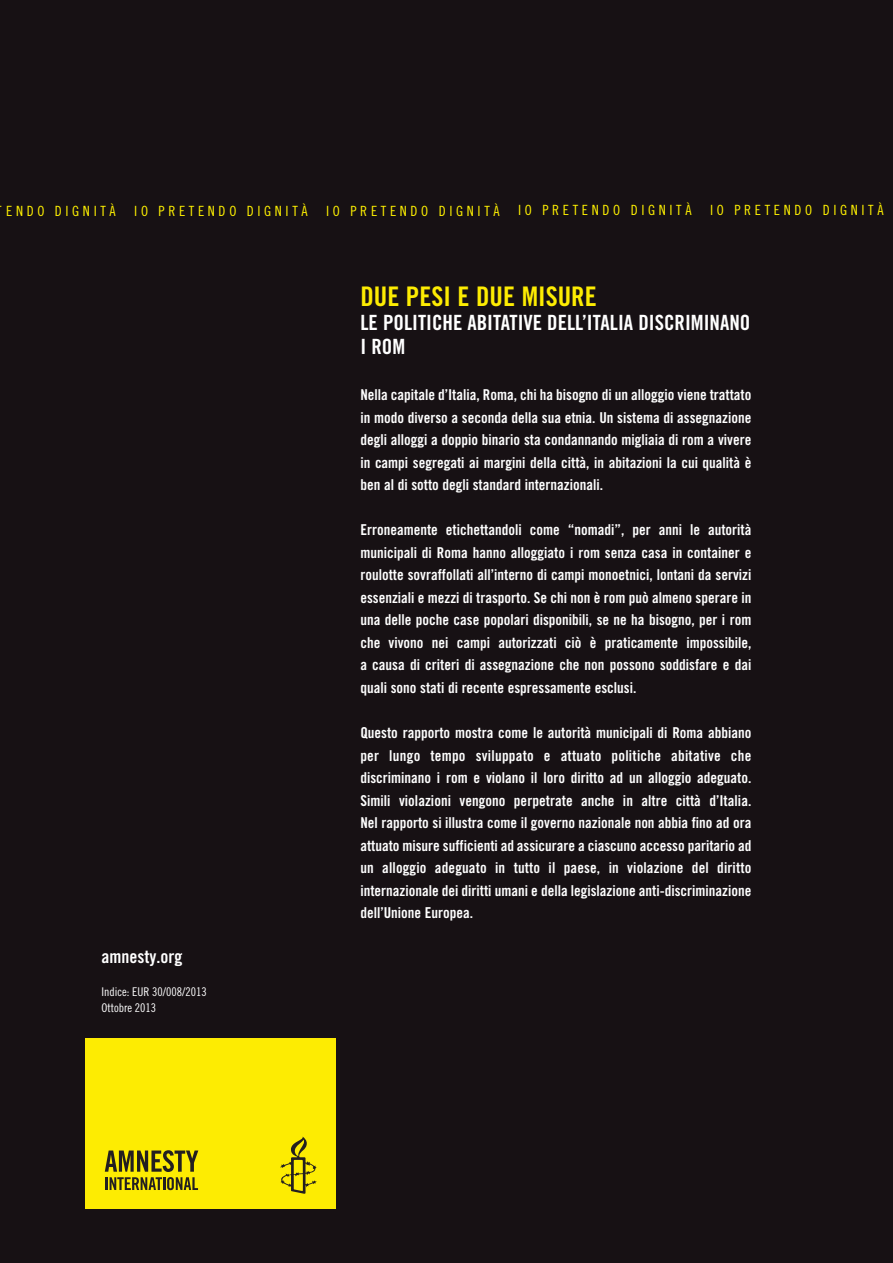
<style>
.page{position:relative;width:893px;height:1263px;background:#171114}
.page>*{position:absolute;margin:0;border:0;box-sizing:border-box;transform-origin:0 0}
.t1{font:27px "Amnesty Trade Gothic Bd Cn 20";color:#fdec02}
.t2{font:21px/24px "Amnesty Trade Gothic Bd Cn 20";color:#fff}
.t3{font:18px "Amnesty Trade Gothic Bd Cn 20";color:#fff}
.t4{font:15px/22.5px "Amnesty Trade Gothic Bd Cn 20";color:#fff;text-align:justify}
.t5{font:14.1px "Amnesty Trade Gothic Cn 18";letter-spacing:.26em;color:#fff101}
.t6{font:12px/16.5px "Amnesty Trade Gothic Cn 18";color:#fff}
</style>
<div class="page">
<div style="left:85px;top:1039px;width:250px;height:170px;background:#fdec02"></div>
<svg style="left:280px;top:1136px;width:37px;height:58px"></svg>
<svg style="left:105px;top:1150px;width:93px;height:40px"></svg>
<p class="t5" style="left:6px;top:202px;width:111px">ENDO DIGNITÀ</p>
<p class="t5" style="left:134px;top:202px;width:175px">IO PRETENDO DIGNITÀ</p>
<p class="t5" style="left:326px;top:202px;width:175px">IO PRETENDO DIGNITÀ</p>
<p class="t5" style="left:518px;top:202px;width:175px">IO PRETENDO DIGNITÀ</p>
<p class="t5" style="left:710px;top:202px;width:175px">IO PRETENDO DIGNITÀ</p>
<p class="t3" style="left:102px;top:945px;width:82px">amnesty.org</p>
<p class="t6" style="left:102px;top:983px;width:107px">Indice: EUR 30/008/2013<br>Ottobre 2013</p>
<h1 class="t1" style="left:360px;top:280px;width:238px">DUE PESI E DUE MISURE</h1>
<h2 class="t2" style="left:360px;top:310px;width:391px">LE POLITICHE ABITATIVE DELL’ITALIA DISCRIMINANO<br>I ROM</h2>
<p class="t4" style="left:360px;top:384px;width:392px">Nella capitale d’Italia, Roma, chi ha bisogno di un alloggio viene trattato in modo diverso a seconda della sua etnia. Un sistema di assegnazione degli alloggi a doppio binario sta condannando migliaia di rom a vivere in campi segregati ai margini della città, in abitazioni la cui qualità è ben al di sotto degli standard internazionali.</p>
<p class="t4" style="left:360px;top:519px;width:392px">Erroneamente etichettandoli come “nomadi”, per anni le autorità municipali di Roma hanno alloggiato i rom senza casa in container e roulotte sovraffollati all’interno di campi monoetnici, lontani da servizi essenziali e mezzi di trasporto. Se chi non è rom può almeno sperare in una delle poche case popolari disponibili, se ne ha bisogno, per i rom che vivono nei campi autorizzati ciò è praticamente impossibile, a causa di criteri di assegnazione che non possono soddisfare e dai quali sono stati di recente espressamente esclusi.</p>
<p class="t4" style="left:360px;top:721px;width:392px">Questo rapporto mostra come le autorità municipali di Roma abbiano per lungo tempo sviluppato e attuato politiche abitative che discriminano i rom e violano il loro diritto ad un alloggio adeguato.<br>Simili violazioni vengono perpetrate anche in altre città d’Italia.<br>Nel rapporto si illustra come il governo nazionale non abbia fino ad ora attuato misure sufficienti ad assicurare a ciascuno accesso paritario ad un alloggio adeguato in tutto il paese, in violazione del diritto internazionale dei diritti umani e della legislazione anti-discriminazione dell’Unione Europea.</p>
</div>
